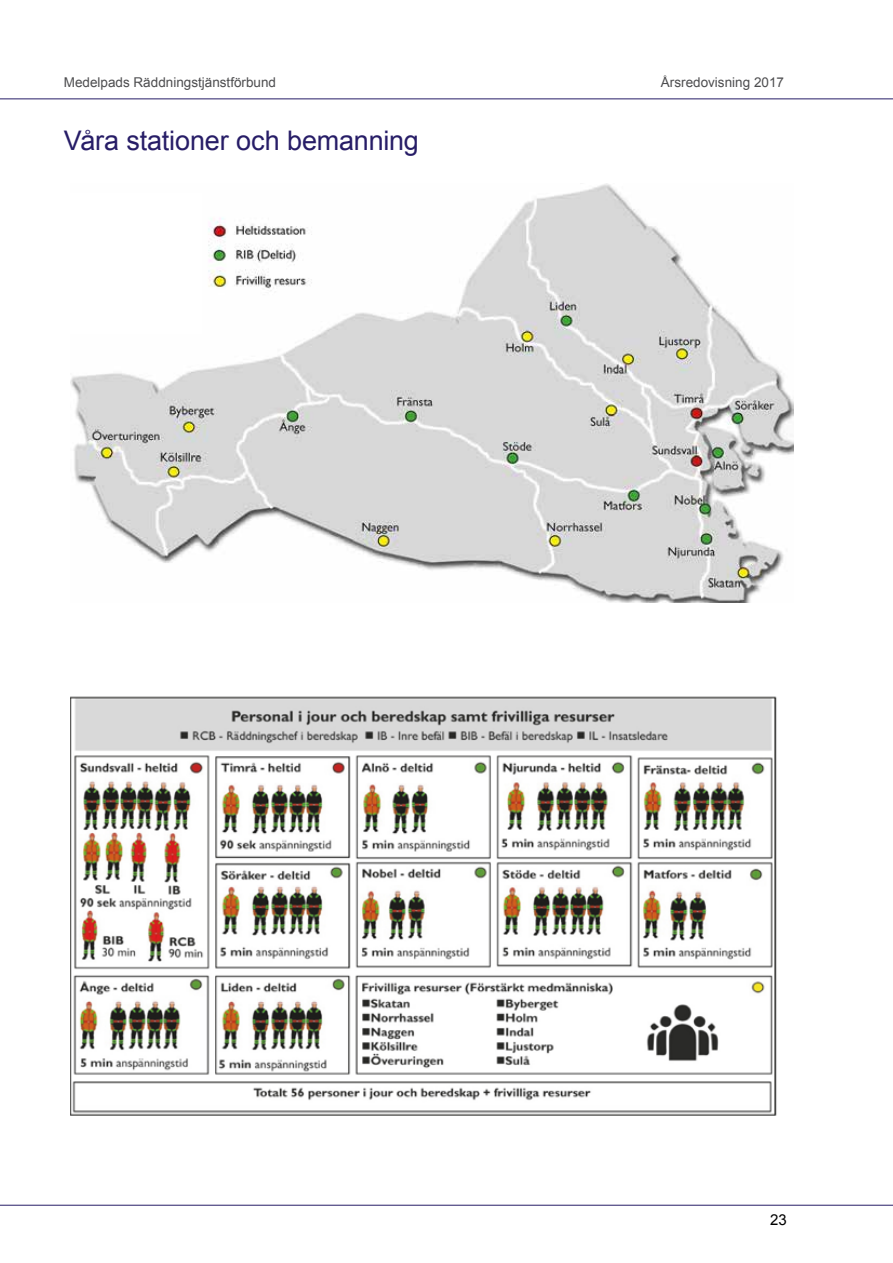
<style>
.page{position:relative;width:893px;height:1263px;background:#fff}
.page>*{position:absolute;margin:0;border:0;box-sizing:border-box;transform-origin:0 0}
.t1{font:27px "Arial";letter-spacing:-.01em;color:#271d67}
.t2{font:15px "Arial";color:#000}
.t3{font:13.5px "Arial";color:#4d4d4f}
</style>
<div class="page">
<hr style="left:0;top:98px;width:893px;height:1px;background:#271d67">
<hr style="left:0;top:1205px;width:893px;height:1px;background:#271d67">
<img style="left:70px;top:696px;width:707px;height:420px">
<img style="left:70px;top:183px;width:723px;height:419px">
<div style="left:15px;top:194px;width:187px;height:140px;background:#fff"></div>
<p class="t3" style="left:64px;top:74px;width:214px">Medelpads Räddningstjänstförbund</p>
<p class="t3" style="left:661px;top:74px;width:125px">Årsredovisning 2017</p>
<h1 class="t1" style="left:64px;top:123px;width:357px">Våra stationer och bemanning</h1>
<p class="t2" style="left:770px;top:1210px;width:18px">23</p>
</div>
